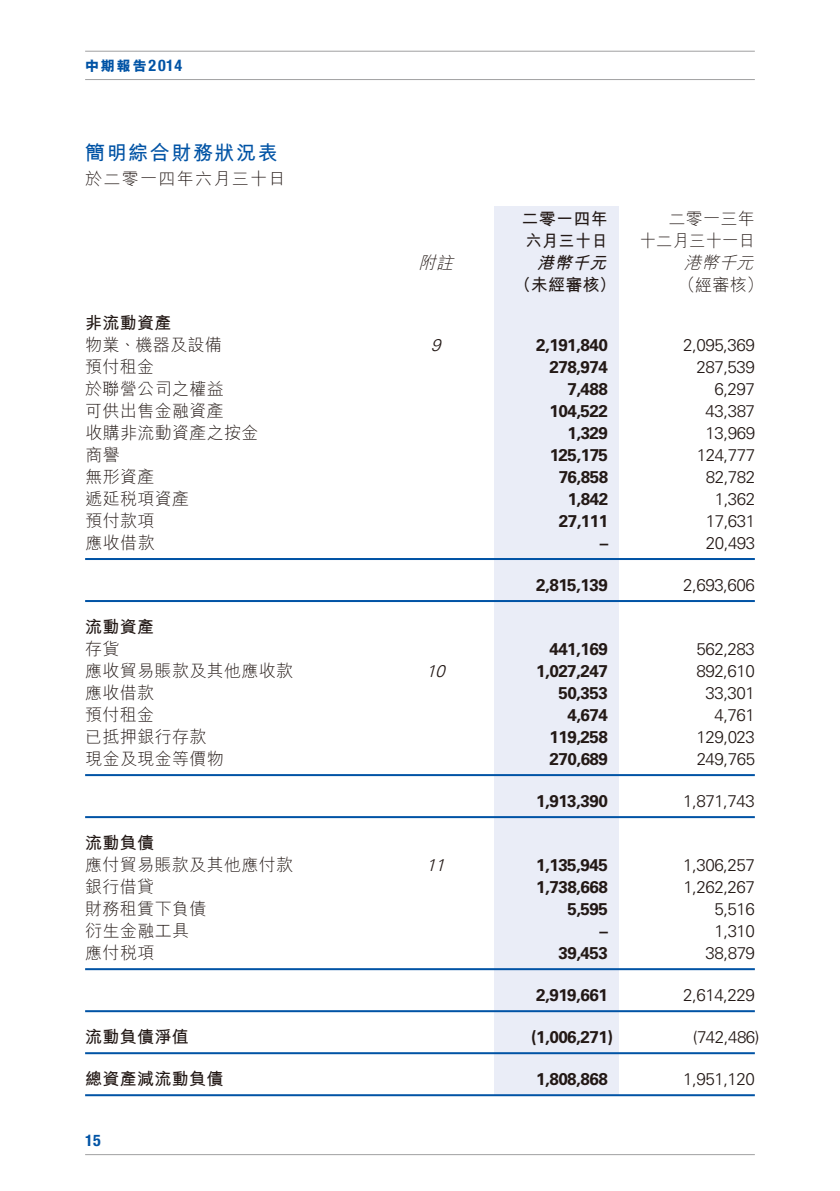
<style>
.page{position:relative;width:840px;height:1191px;background:#fff}
.page>*{position:absolute;margin:0;border:0;box-sizing:border-box;transform-origin:0 0}
.t1{font:700 20px "M Hei HK";letter-spacing:.08em;color:#0053a5}
.t2{font:300 17px "Univers LT Std";letter-spacing:-.03em;color:#231916}
.t3{font:700 17px "Univers LT Std";letter-spacing:-.03em;color:#231916}
.t4{font:300 17px "M Hei HK";letter-spacing:.02em;color:#231916}
.t5{font:700 17px "M Hei HK";letter-spacing:.02em;color:#231916}
.t6{font:300 17px "M Hei HK";letter-spacing:.08em;color:#231916}
.t7{font:300 17px "M Hei HK";letter-spacing:.02em;color:#231916;scale:.95 1}
.t8{font:italic 300 17px "M Hei HK";color:#231916}
.t9{font:700 17px "M Hei HK";letter-spacing:.02em;color:#231916;scale:.95 1}
.t10{font:italic 300 17px "Univers LT Std";color:#231916}
.t11{font:italic 700 17px "M Hei HK";color:#231916}
.t12{font:700 condensed 16px "Helvetica Neue LT Std";letter-spacing:.025em;color:#0053a5}
.t13{font:800 14px "M Hei HK";color:#0053a5}
</style>
<div class="page">
<hr style="left:85px;top:79px;width:669px;height:1px;background:#a0a0a1">
<hr style="left:85px;top:51px;width:669px;height:1px;background:#a0a0a1">
<hr style="left:85px;top:1154px;width:669px;height:1px;background:#a0a0a1">
<div style="left:493px;top:206px;width:125px;height:889px;background:#eaedf7"></div>
<hr style="left:85px;top:558px;width:669px;height:2px;background:#0053a5">
<hr style="left:85px;top:600px;width:669px;height:2px;background:#0053a5">
<hr style="left:85px;top:774px;width:669px;height:2px;background:#0053a5">
<hr style="left:85px;top:816px;width:669px;height:2px;background:#0053a5">
<hr style="left:85px;top:968px;width:669px;height:2px;background:#0053a5">
<hr style="left:85px;top:1010px;width:669px;height:2px;background:#0053a5">
<hr style="left:85px;top:1052px;width:669px;height:2px;background:#0053a5">
<hr style="left:85px;top:1094px;width:669px;height:2px;background:#0053a5">
<p class="t13" style="left:85px;top:56px;width:63px">中期報告</p>
<p class="t12" style="left:148px;top:56px;width:35px">2014</p>
<p class="t1" style="left:85px;top:138px;width:194px">簡明綜合財務狀況表</p>
<p class="t6" style="left:85px;top:167px;width:202px">於二零一四年六月三十日</p>
<p class="t5" style="left:521px;top:206px;width:88px">二零一四年</p>
<p class="t4" style="left:668px;top:207px;width:88px">二零一三年</p>
<p class="t9" style="left:525px;top:228px;width:88px">六月三十日</p>
<p class="t7" style="left:639px;top:229px;width:123px">十二月三十一日</p>
<p class="t8" style="left:418px;top:251px;width:42px">附註</p>
<p class="t11" style="left:536px;top:250px;width:76px">港幣千元</p>
<p class="t8" style="left:683px;top:251px;width:77px">港幣千元</p>
<p class="t5" style="left:514px;top:272px;width:103px">（未經審核）</p>
<p class="t4" style="left:678px;top:273px;width:86px">（經審核(</p>
<p class="t5" style="left:85px;top:310px;width:88px">非流動資產</p>
<p class="t4" style="left:85px;top:333px;width:138px">物業、機器及設備</p>
<p class="t10" style="left:430px;top:335px;width:16px">9</p>
<p class="t3" style="left:536px;top:335px;width:73px">2,191,840</p>
<p class="t2" style="left:683px;top:335px;width:73px">2,095,369</p>
<p class="t4" style="left:85px;top:355px;width:71px">預付租金</p>
<p class="t3" style="left:549px;top:357px;width:60px">278,974</p>
<p class="t2" style="left:696px;top:357px;width:60px">287,539</p>
<p class="t4" style="left:85px;top:377px;width:140px">於聯營公司之權益</p>
<p class="t3" style="left:567px;top:379px;width:42px">7,488</p>
<p class="t2" style="left:714px;top:379px;width:42px">6,297</p>
<p class="t4" style="left:85px;top:399px;width:140px">可供出售金融資產</p>
<p class="t3" style="left:549px;top:401px;width:60px">104,522</p>
<p class="t2" style="left:705px;top:401px;width:51px">43,387</p>
<p class="t4" style="left:85px;top:421px;width:175px">收購非流動資產之按金</p>
<p class="t3" style="left:567px;top:423px;width:42px">1,329</p>
<p class="t2" style="left:705px;top:423px;width:51px">13,969</p>
<p class="t4" style="left:85px;top:443px;width:36px">商譽</p>
<p class="t3" style="left:549px;top:445px;width:60px">125,175</p>
<p class="t2" style="left:696px;top:445px;width:60px">124,777</p>
<p class="t4" style="left:85px;top:465px;width:71px">無形資產</p>
<p class="t3" style="left:558px;top:467px;width:51px">76,858</p>
<p class="t2" style="left:705px;top:467px;width:51px">82,782</p>
<p class="t4" style="left:85px;top:487px;width:105px">遞延稅項資產</p>
<p class="t3" style="left:567px;top:489px;width:42px">1,842</p>
<p class="t2" style="left:714px;top:489px;width:42px">1,362</p>
<p class="t4" style="left:85px;top:509px;width:71px">預付款項</p>
<p class="t3" style="left:558px;top:511px;width:51px">27,111</p>
<p class="t2" style="left:705px;top:511px;width:51px">17,631</p>
<p class="t4" style="left:86px;top:531px;width:71px">應收借款</p>
<p class="t3" style="left:599px;top:533px;width:10px">–</p>
<p class="t2" style="left:705px;top:533px;width:51px">20,493</p>
<p class="t3" style="left:536px;top:575px;width:73px">2,815,139</p>
<p class="t2" style="left:683px;top:575px;width:73px">2,693,606</p>
<p class="t5" style="left:85px;top:614px;width:71px">流動資產</p>
<p class="t4" style="left:85px;top:637px;width:36px">存貨</p>
<p class="t3" style="left:549px;top:639px;width:60px">441,169</p>
<p class="t2" style="left:696px;top:639px;width:60px">562,283</p>
<p class="t4" style="left:85px;top:659px;width:209px">應收貿易賬款及其他應收款</p>
<p class="t10" style="left:426px;top:661px;width:25px">10</p>
<p class="t3" style="left:536px;top:661px;width:73px">1,027,247</p>
<p class="t2" style="left:696px;top:661px;width:60px">892,610</p>
<p class="t4" style="left:85px;top:681px;width:71px">應收借款</p>
<p class="t3" style="left:558px;top:683px;width:51px">50,353</p>
<p class="t2" style="left:705px;top:683px;width:51px">33,301</p>
<p class="t4" style="left:85px;top:703px;width:71px">預付租金</p>
<p class="t3" style="left:567px;top:705px;width:42px">4,674</p>
<p class="t2" style="left:714px;top:705px;width:42px">4,761</p>
<p class="t4" style="left:85px;top:725px;width:123px">已抵押銀行存款</p>
<p class="t3" style="left:549px;top:727px;width:60px">119,258</p>
<p class="t2" style="left:696px;top:727px;width:60px">129,023</p>
<p class="t4" style="left:85px;top:747px;width:140px">現金及現金等價物</p>
<p class="t3" style="left:549px;top:749px;width:60px">270,689</p>
<p class="t2" style="left:696px;top:749px;width:60px">249,765</p>
<p class="t3" style="left:536px;top:791px;width:73px">1,913,390</p>
<p class="t2" style="left:683px;top:791px;width:73px">1,871,743</p>
<p class="t5" style="left:85px;top:830px;width:71px">流動負債</p>
<p class="t4" style="left:85px;top:853px;width:209px">應付貿易賬款及其他應付款</p>
<p class="t10" style="left:426px;top:855px;width:25px">11</p>
<p class="t3" style="left:536px;top:855px;width:73px">1,135,945</p>
<p class="t2" style="left:683px;top:855px;width:73px">1,306,257</p>
<p class="t4" style="left:85px;top:875px;width:71px">銀行借貸</p>
<p class="t3" style="left:536px;top:877px;width:73px">1,738,668</p>
<p class="t2" style="left:683px;top:877px;width:73px">1,262,267</p>
<p class="t4" style="left:85px;top:897px;width:123px">財務租賃下負債</p>
<p class="t3" style="left:567px;top:899px;width:42px">5,595</p>
<p class="t2" style="left:714px;top:899px;width:42px">5,516</p>
<p class="t4" style="left:85px;top:919px;width:105px">衍生金融工具</p>
<p class="t3" style="left:599px;top:921px;width:10px">–</p>
<p class="t2" style="left:714px;top:921px;width:42px">1,310</p>
<p class="t4" style="left:85px;top:941px;width:71px">應付稅項</p>
<p class="t3" style="left:558px;top:943px;width:51px">39,453</p>
<p class="t2" style="left:705px;top:943px;width:51px">38,879</p>
<p class="t3" style="left:536px;top:985px;width:73px">2,919,661</p>
<p class="t2" style="left:683px;top:985px;width:73px">2,614,229</p>
<p class="t5" style="left:85px;top:1024px;width:105px">流動負債淨值</p>
<p class="t3" style="left:530px;top:1027px;width:83px">)1,006,271(</p>
<p class="t2" style="left:692px;top:1027px;width:68px">)742,486(</p>
<p class="t5" style="left:85px;top:1066px;width:140px">總資產減流動負債</p>
<p class="t3" style="left:536px;top:1069px;width:73px">1,808,868</p>
<p class="t2" style="left:683px;top:1069px;width:73px">1,951,120</p>
<p class="t12" style="left:85px;top:1130px;width:17px">15</p>
</div>
